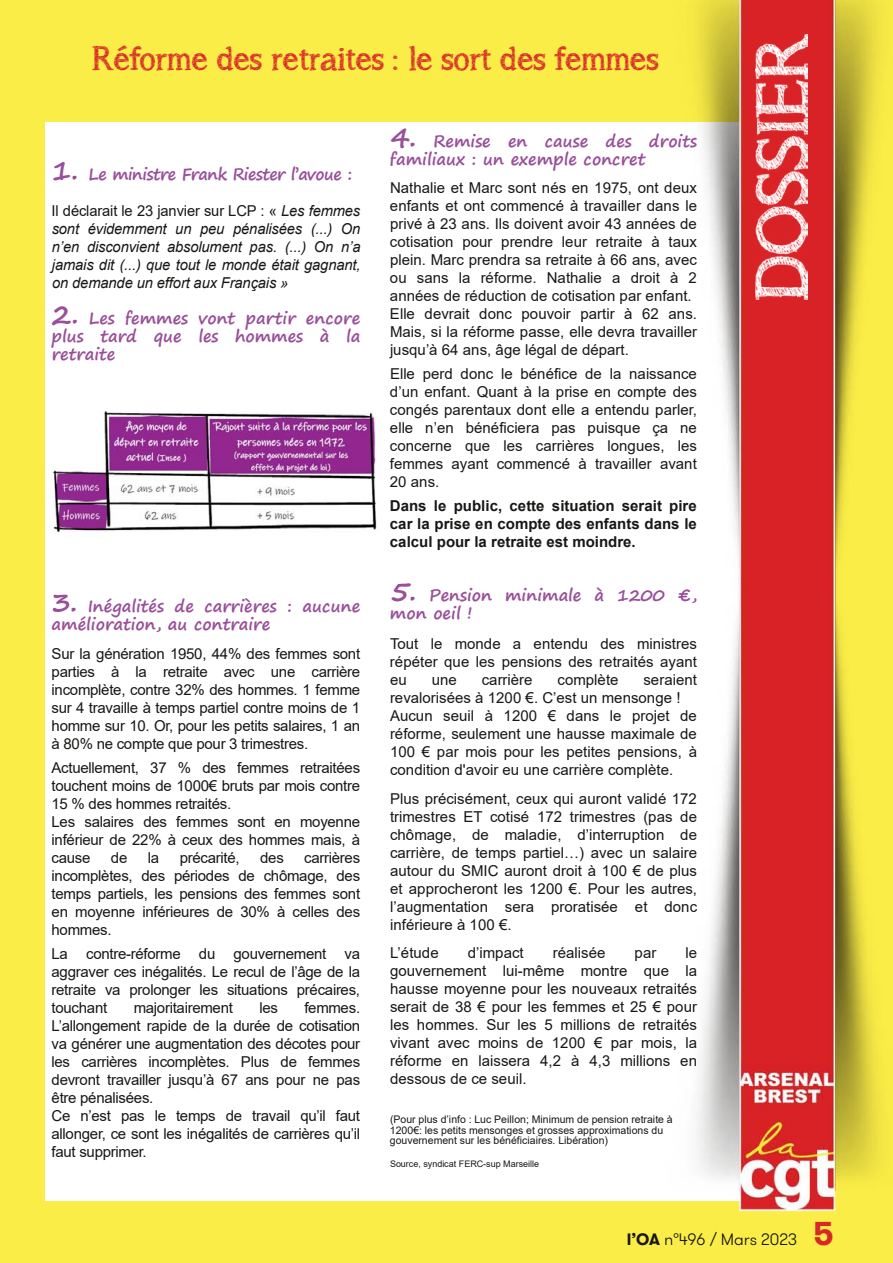
<style>
.page{position:relative;width:893px;height:1263px;background:#fbed47}
.page>*{position:absolute;margin:0;border:0;box-sizing:border-box;transform-origin:0 0}
.t1{font:33px "asongforjennifer";color:#d82727}
.t2{font:700 16.5px/18px "Segoe Print";color:#994f9a}
.t3{font:700 16.5px "Segoe Print";letter-spacing:-.03em;color:#994f9a}
.t4{font:300 16.5px "GT Walsheim Pro";color:#171715}
.t5{font:15px/18px "Arial";letter-spacing:-.005em;color:#171715;text-align:justify}
.t6{font:italic 15px/18px "Arial";letter-spacing:-.005em;color:#171715;text-align:justify}
.t7{font:700 15px/18px "Arial";color:#171715;text-align:justify}
.t8{font:10.5px/10.5px "Arial";color:#171715}
.t9{font:9px "Arial";letter-spacing:-.005em;color:#171715}
.s1{font-size:27px}
.s2{font-style:normal}
.s3{font-weight:700}
.s4{font-weight:700;font-size:33px;color:#d82727}
</style>
<div class="page">
<div style="left:46px;top:122px;width:708px;height:1079px;background:#fff"></div>
<img style="left:52px;top:411px;width:325px;height:122px">
<img style="left:697px;top:0;width:182px;height:1212px">
<img style="left:755px;top:35px;width:52px;height:265px">
<h1 class="t1" style="left:92px;top:38px;width:568px">Réforme des retraites : le sort des femmes</h1>
<p class="t3" style="left:52px;top:159px;width:302px"><span class="s1">1.</span> Le ministre Frank Riester l’avoue :</p>
<p class="t6" style="left:52px;top:202px;width:311px"><span class="s2">Il déclarait le 23 janvier sur LCP : «</span> Les femmes sont évidemment un peu pénalisées (...) On n’en disconvient absolument pas. (...) On n’a jamais dit (...) que tout le monde était gagnant, on demande un effort aux Français »</p>
<p class="t2" style="left:52px;top:309px;width:310px;text-align:justify"><span class="s1">2.</span> Les femmes vont partir encore plus tard que les hommes à la retraite</p>
<p class="t2" style="left:52px;top:597px;width:310px"><span class="s1">3.</span> Inégalités de carrières : aucune amélioration, au contraire</p>
<p class="t5" style="left:52px;top:644px;width:310px">Sur la génération 1950, 44% des femmes sont parties à la retraite avec une carrière incomplète, contre 32% des hommes. 1 femme sur 4 travaille à temps partiel contre moins de 1 homme sur 10. Or, pour les petits salaires, 1 an à 80% ne compte que pour 3 trimestres.</p>
<p class="t5" style="left:52px;top:758px;width:310px;text-align:left">Actuellement, 37 % des femmes retraitées touchent moins de 1000€ bruts par mois contre<br>15 % des hommes retraités.<br>Les salaires des femmes sont en moyenne inférieur de 22% à ceux des hommes mais, à cause</p>
<p class="t5" style="left:52px;top:848px;width:310px;text-indent:253px">carrières incomplètes, des périodes de chômage, des temps partiels, les pensions des femmes sont en moyenne inférieures de 30% à celles des hommes.</p>
<p class="t5" style="left:51px;top:944px;width:310px">La contre-réforme du gouvernement va aggraver ces inégalités. Le recul de l’âge de la retraite va prolonger les situations précaires, touchant</p>
<p class="t5" style="left:111px;top:848px;width:18px">de</p>
<p class="t5" style="left:148px;top:848px;width:13px">la</p>
<p class="t5" style="left:180px;top:848px;width:61px">précarité,</p>
<p class="t5" style="left:260px;top:848px;width:25px">des</p>
<p class="t5" style="left:52px;top:998px;width:310px;text-align:left;text-indent:253px">femmes.<br>L’allongement rapide de la durée de cotisation va générer une augmentation des décotes pour les carrières incomplètes. Plus de femmes devront travailler jusqu’à 67 ans pour ne pas être pénalisées.<br>Ce n’est pas le temps de travail qu’il faut allonger, ce sont les inégalités de carrières qu’il faut supprimer.</p>
<p class="t5" style="left:134px;top:998px;width:101px">majoritairement</p>
<p class="t5" style="left:259px;top:998px;width:20px">les</p>
<p class="t2" style="left:390px;top:131px;width:309px"><span class="s1">4.</span> Remise en cause des droits familiaux : un exemple concret</p>
<p class="t5" style="left:390px;top:179px;width:309px;text-align:left">Nathalie et Marc sont nés en 1975, ont deux enfants et ont commencé à travailler dans le privé à 23 ans. Ils doivent avoir 43 années de cotisation pour prendre leur retraite à taux plein. Marc prendra sa retraite à 66 ans, avec ou sans la réforme. Nathalie a droit à 2 années de réduction de cotisation par enfant.<br>Elle devrait donc pouvoir partir à 62 ans.<br>Mais, si la réforme passe, elle devra travailler jusqu’à 64 ans, âge légal de départ.</p>
<p class="t5" style="left:390px;top:365px;width:309px">Elle perd donc le bénéfice de la naissance d’un enfant. Quant à la prise en compte des congés parentaux dont elle a entendu parler, elle n’en bénéficiera pas puisque ça ne concerne que les carrières longues, les femmes ayant commencé à travailler avant 20 ans.</p>
<p class="t7" style="left:390px;top:497px;width:308px">Dans le public, cette situation serait pire car la prise en compte des enfants dans le calcul pour la retraite est moindre.</p>
<p class="t2" style="left:390px;top:586px;width:309px"><span class="s1">5.</span> Pension minimale à 1200 €, mon oeil !</p>
<p class="t5" style="left:390px;top:635px;width:309px">Tout le monde a entendu des ministres répéter que les pensions des retraités ayant eu</p>
<p class="t5" style="left:432px;top:671px;width:27px">une</p>
<p class="t5" style="left:482px;top:671px;width:52px">carrière</p>
<p class="t5" style="left:557px;top:671px;width:62px">complète</p>
<p class="t5" style="left:390px;top:671px;width:308px;text-align:left;text-indent:253px">seraient revalorisées à 1200 €. C’est un mensonge !<br>Aucun seuil à 1200 € dans le projet de réforme, seulement une hausse maximale de 100 € par mois pour les petites pensions, à condition d'avoir eu une carrière complète.</p>
<p class="t5" style="left:390px;top:789px;width:309px">Plus précisément, ceux qui auront validé 172 trimestres ET cotisé 172 trimestres (pas de chômage, de maladie, d’interruption de carrière, de temps partiel…) avec un salaire autour du SMIC auront droit à 100 € de plus et approcheront les 1200 €. Pour les autres, l’augmentation sera proratisée et donc inférieure à 100 €.</p>
<p class="t5" style="left:390px;top:944px;width:50px">L’étude</p>
<p class="t5" style="left:468px;top:944px;width:57px">d’impact</p>
<p class="t5" style="left:553px;top:944px;width:54px">réalisée</p>
<p class="t5" style="left:635px;top:944px;width:23px">par</p>
<p class="t5" style="left:390px;top:944px;width:309px;text-indent:295px">le gouvernement lui-même montre que la hausse moyenne pour les nouveaux retraités serait de 38 € pour les femmes et 25 € pour les hommes. Sur les 5 millions de retraités vivant avec moins de 1200 € par mois, la réforme en laissera 4,2 à 4,3 millions en dessous de ce seuil.</p>
<p class="t8" style="left:390px;top:1114px;width:284px">(Pour plus d’info : Luc Peillon; Minimum de pension retraite à<br>1200€: les petits mensonges et grosses approximations du gouvernement sur les bénéficiaires. Libération)</p>
<p class="t9" style="left:390px;top:1157px;width:150px">Source, syndicat FERC-sup Marseille</p>
<p class="t4" style="left:627px;top:1229px;width:209px"><span class="s3">l’OA</span> n°496 / Mars 2023 <span class="s4">5</span></p>
</div>
